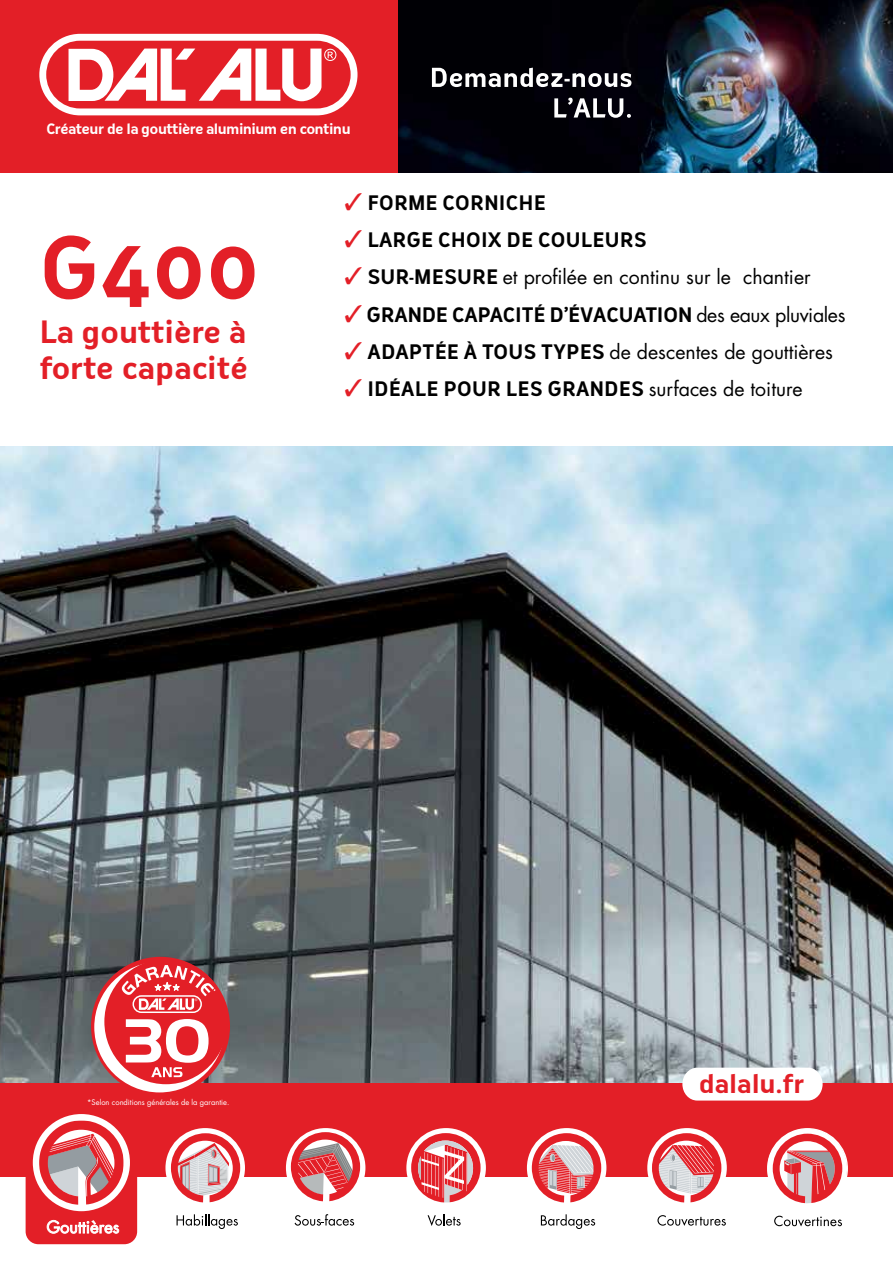
<style>
.page{position:relative;width:893px;height:1263px;background:#fff}
.page>*{position:absolute;margin:0;border:0;box-sizing:border-box;transform-origin:0 0}
.t1{font:700 81px "Oceania";color:#e31f27}
.t2{font:700 30px/36px "Oceania";letter-spacing:-.01em;color:#e31f27}
.t3{font:700 25.35px "Oceania";letter-spacing:-.01em;color:#e31f27}
.t4{font:19.5px "Futura Std";color:#000}
.t5{font:700 19.5px "Oceania";letter-spacing:.015em;color:#000}
.t6{font:700 19.5px "Oceania";letter-spacing:-.005em;color:#000}
.t7{font:700 14.1px "Oceania";letter-spacing:-.04em;color:#fff}
.t8{font:7.5px "Futura Std";color:#fff}
.s1{color:#e31f27}
.s2{font-family:"Oceania";font-weight:700}
.s3{font-family:"Futura Std";font-weight:400}
</style>
<div class="page">
<img style="left:0;top:446px;width:893px;height:637px">
<div style="left:0;top:1083px;width:893px;height:94px;background:#e31f27"></div>
<div style="left:682px;top:1068px;width:141px;height:32px;background:#fff;border-radius:16px"></div>
<svg style="left:177px;top:1214px;width:61px;height:15px"></svg>
<div style="left:165px;top:1128px;width:80px;height:79px;background:#fff;border-radius:50%"></div>
<svg style="left:171px;top:1133px;width:69px;height:69px"></svg>
<svg style="left:295px;top:1214px;width:59px;height:12px"></svg>
<div style="left:286px;top:1128px;width:79px;height:79px;background:#fff;border-radius:50%"></div>
<svg style="left:291px;top:1132px;width:69px;height:69px"></svg>
<svg style="left:428px;top:1214px;width:33px;height:12px"></svg>
<div style="left:406px;top:1128px;width:80px;height:79px;background:#fff;border-radius:50%"></div>
<svg style="left:411px;top:1133px;width:70px;height:69px"></svg>
<svg style="left:541px;top:1214px;width:54px;height:15px"></svg>
<div style="left:527px;top:1128px;width:79px;height:79px;background:#fff;border-radius:50%"></div>
<svg style="left:532px;top:1133px;width:69px;height:70px"></svg>
<svg style="left:657px;top:1215px;width:69px;height:11px"></svg>
<div style="left:647px;top:1128px;width:80px;height:79px;background:#fff;border-radius:50%"></div>
<svg style="left:652px;top:1133px;width:69px;height:69px"></svg>
<svg style="left:774px;top:1216px;width:68px;height:10px"></svg>
<div style="left:767px;top:1129px;width:80px;height:79px;background:#fff;border-radius:50%"></div>
<svg style="left:773px;top:1134px;width:69px;height:69px"></svg>
<div style="left:767px;top:1128px;width:81px;height:81px;border:1px solid #fff;border-radius:50%"></div>
<div style="left:26px;top:1112px;width:111px;height:132px;background:#e31f27;border-radius:13px"></div>
<svg style="left:46px;top:1219px;width:73px;height:15px"></svg>
<div style="left:33px;top:1114px;width:97px;height:97px;background:#fff;border-radius:50%"></div>
<svg style="left:39px;top:1120px;width:85px;height:85px"></svg>
<img style="left:398px;top:0;width:495px;height:173px">
<div style="left:0;top:0;width:398px;height:173px;background:#e31f27"></div>
<svg style="left:554px;top:98px;width:77px;height:20px"></svg>
<svg style="left:432px;top:68px;width:199px;height:19px"></svg>
<svg style="left:39px;top:34px;width:318px;height:81px"></svg>
<svg style="left:91px;top:957px;width:139px;height:139px"></svg>
<div style="left:94px;top:962px;width:131px;height:130px;background:#fff;border-radius:50%"></div>
<div style="left:104px;top:959px;width:124px;height:125px;background:#e31f27;border-radius:50%"></div>
<svg style="left:126px;top:1019px;width:83px;height:58px"></svg>
<svg style="left:122px;top:965px;width:93px;height:48px"></svg>
<p class="t7" style="left:46px;top:121px;width:306px">Créateur de la gouttière aluminium en continu</p>
<h1 class="t1" style="left:39px;top:221px;width:222px">G400</h1>
<h2 class="t2" style="left:39px;top:314px;width:210px">La gouttière à forte capacité</h2>
<p class="t5" style="left:344px;top:191px;width:203px"><span class="s1">✓</span> FORME CORNICHE</p>
<p class="t5" style="left:344px;top:228px;width:304px"><span class="s1">✓</span> LARGE CHOIX DE COULEURS</p>
<p class="t4" style="left:344px;top:265px;width:468px"><span class="s1">✓</span> <span class="s2">SUR-MESURE</span> et profilée en continu sur le chantier</p>
<p class="t6" style="left:344px;top:303px;width:502px"><span class="s1">✓</span> GRANDE CAPACITÉ D’ÉVACUATION <span class="s3">des eaux pluviales</span></p>
<p class="t4" style="left:344px;top:339px;width:490px"><span class="s1">✓</span> <span class="s2">ADAPTÉE À TOUS TYPES</span> de descentes de gouttières</p>
<p class="t5" style="left:344px;top:378px;width:460px"><span class="s1">✓</span> IDÉALE POUR LES GRANDES <span class="s3">surfaces de toiture</span></p>
<p class="t8" style="left:87px;top:1098px;width:144px">*Selon conditions générales de la garantie.</p>
<p class="t3" style="left:698px;top:1069px;width:108px">dalalu.fr</p>
</div>
